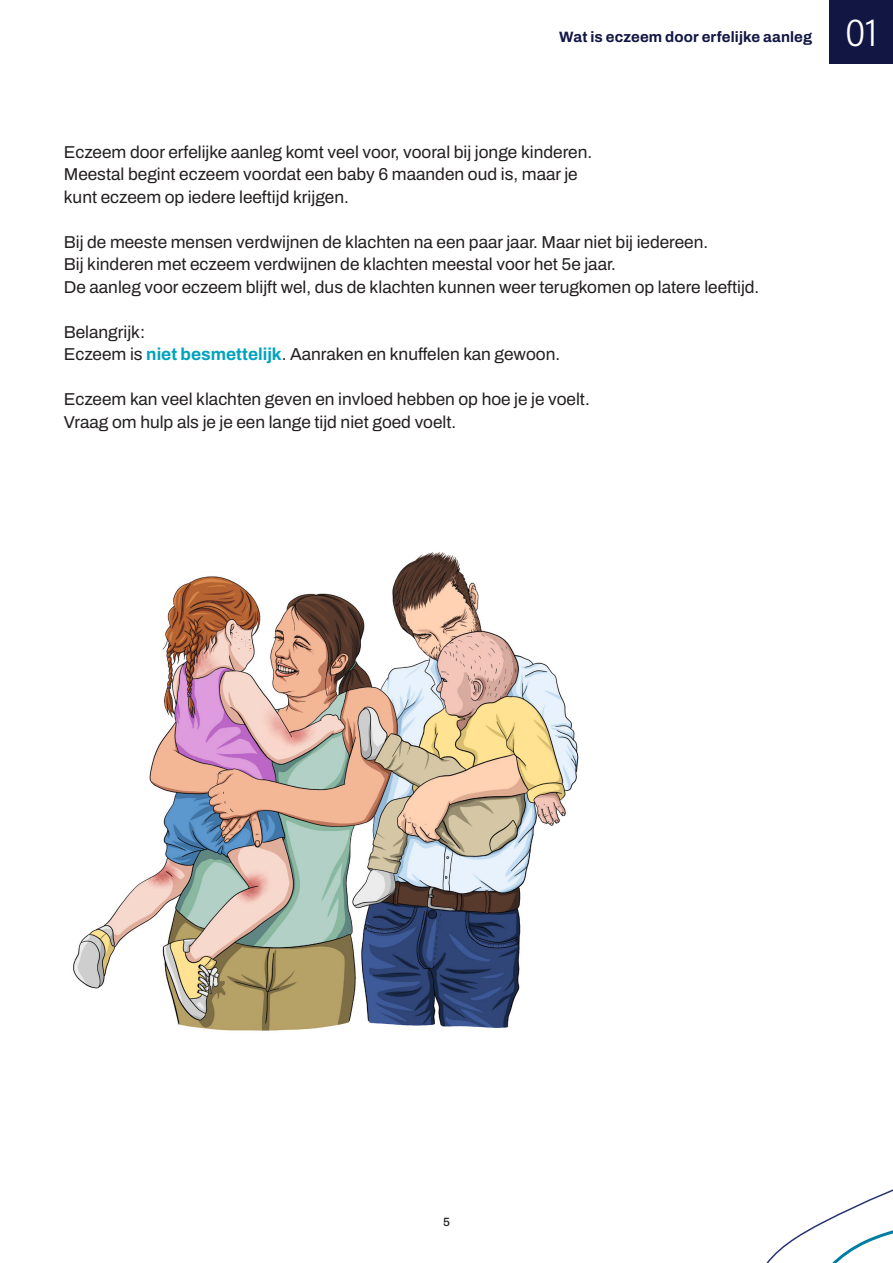
<style>
.page{position:relative;width:893px;height:1263px;background:#fff}
.page>*{position:absolute;margin:0;border:0;box-sizing:border-box;transform-origin:0 0}
.t1{font:300 39px "Acumin Pro Semi Cond";color:#fff}
.body{font:600 17.25px "Archivo";color:#231f20}
.t2{font:700 15px "Archivo";letter-spacing:.005em;color:#111643}
.t3{font:600 12px "Archivo";color:#231f20}
.s1{font-weight:700;color:#00a2bd}
</style>
<div class="page">
<svg style="left:766px;top:1189px;width:127px;height:74px"></svg>
<div style="left:829px;top:0;width:64px;height:64px;background:#111643"></div>
<img style="left:73px;top:552px;width:506px;height:479px">
<p class="t2" style="left:559px;top:25px;width:254px">Wat is eczeem door erfelijke aanleg</p>
<p class="t1" style="left:845px;top:6px;width:34px">01</p>
<p class="body" style="left:64px;top:139px;width:530px">Eczeem door erfelijke aanleg komt veel voor, vooral bij jonge kinderen.</p>
<p class="body" style="left:64px;top:161px;width:515px">Meestal begint eczeem voordat een baby 6 maanden oud is, maar je</p>
<p class="body" style="left:64px;top:184px;width:287px">kunt eczeem op iedere leeftijd krijgen.</p>
<p class="body" style="left:64px;top:229px;width:646px">Bij de meeste mensen verdwijnen de klachten na een paar jaar. Maar niet bij iedereen.</p>
<p class="body" style="left:64px;top:251px;width:553px">Bij kinderen met eczeem verdwijnen de klachten meestal voor het 5e jaar.</p>
<p class="body" style="left:64px;top:274px;width:697px">De aanleg voor eczeem blijft wel, dus de klachten kunnen weer terugkomen op latere leeftijd.</p>
<p class="body" style="left:64px;top:319px;width:83px">Belangrijk:</p>
<p class="body" style="left:64px;top:341px;width:498px">Eczeem is <span class="s1">niet besmettelijk</span>. Aanraken en knuffelen kan gewoon.</p>
<p class="body" style="left:64px;top:386px;width:527px">Eczeem kan veel klachten geven en invloed hebben op hoe je je voelt.</p>
<p class="body" style="left:64px;top:409px;width:394px">Vraag om hulp als je je een lange tijd niet goed voelt.</p>
<p class="t3" style="left:443px;top:1212px;width:8px">5</p>
</div>
